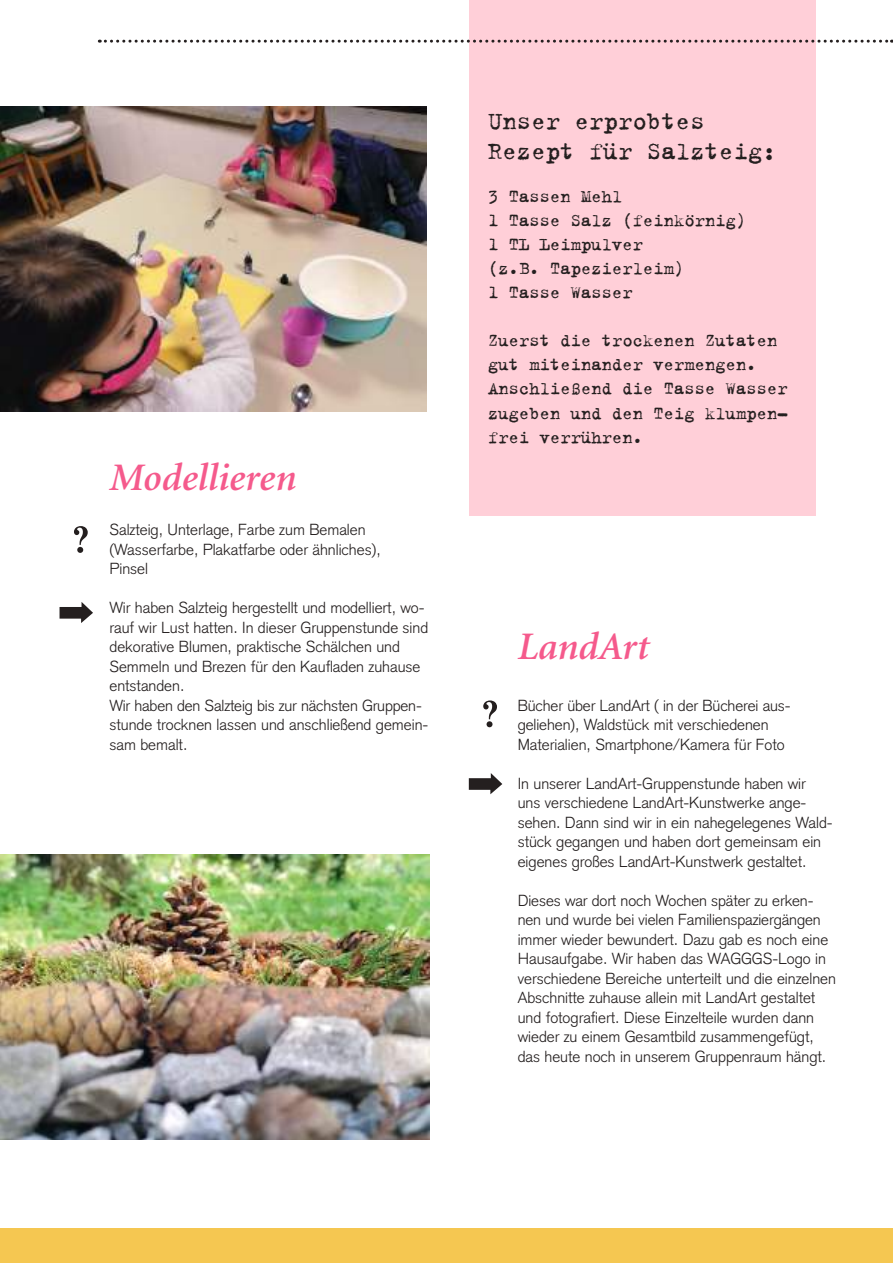
<style>
.page{position:relative;width:893px;height:1263px;background:#fff}
.page>*{position:absolute;margin:0;border:0;box-sizing:border-box;transform-origin:0 0}
.t1{font:italic 600 39px "Minion";color:#f55a8c}
.t2{font:27px/30px "Trixie";letter-spacing:-.015em;color:#241f1f}
.t3{font:19.5px/24px "Trixie";letter-spacing:-.02em;color:#241f1f}
.t4{font:300 15.75px/19.5px "Akzidenz Grotesk";color:#241f1f}
</style>
<div class="page">
<div style="left:0;top:1228px;width:893px;height:35px;background:#f5c751"></div>
<svg style="left:74px;top:526px;width:14px;height:27px"></svg>
<svg style="left:60px;top:602px;width:33px;height:21px"></svg>
<div style="left:469px;top:0;width:346px;height:516px;background:#ffcfd8"></div>
<img style="left:0;top:106px;width:426px;height:305px">
<svg style="left:99px;top:40px;width:793px;height:3px"></svg>
<svg style="left:483px;top:700px;width:14px;height:27px"></svg>
<svg style="left:469px;top:773px;width:33px;height:21px"></svg>
<img style="left:0;top:854px;width:429px;height:286px">
<h1 class="t1" style="left:109px;top:457px;width:188px">Modellieren</h1>
<p class="t4" style="left:109px;top:520px;width:273px">Salzteig, Unterlage, Farbe zum Bemalen (Wasserfarbe, Plakatfarbe oder ähnliches),<br>Pinsel</p>
<p class="t4" style="left:109px;top:598px;width:320px">Wir haben Salzteig hergestellt und modelliert, wo&shy;rauf wir Lust hatten. In dieser Gruppenstunde sind dekorative Blumen, praktische Schälchen und Semmeln und Brezen für den Kaufladen zuhause entstanden.<br>Wir haben den Salzteig bis zur nächsten Gruppen&shy;stunde trocknen lassen und anschließend gemein&shy;sam bemalt.</p>
<h2 class="t2" style="left:488px;top:105px;width:291px">Unser erprobtes<br>Rezept für Salzteig:</h2>
<p class="t3" style="left:488px;top:184px;width:260px">3 Tassen Mehl<br>1 Tasse Salz (feinkörnig)<br>1 TL Leimpulver<br>(z.B. Tapezierleim)<br>1 Tasse Wasser</p>
<p class="t3" style="left:488px;top:328px;width:302px">Zuerst die trockenen Zutaten gut miteinander vermengen.<br>Anschließend die Tasse Wasser zugeben und den Teig klumpen&shy;frei verrühren.</p>
<h1 class="t1" style="left:518px;top:627px;width:133px">LandArt</h1>
<p class="t4" style="left:518px;top:696px;width:274px">Bücher über LandArt ( in der Bücherei aus&shy;geliehen), Waldstück mit verschiedenen<br>Materialien, Smartphone/Kamera für Foto</p>
<p class="t4" style="left:518px;top:774px;width:317px">In unserer LandArt-Gruppenstunde haben wir<br>uns verschiedene LandArt-Kunstwerke ange&shy;sehen. Dann sind wir in ein nahegelegenes Wald&shy;stück gegangen und haben dort gemeinsam ein eigenes großes LandArt-Kunstwerk gestaltet.</p>
<p class="t4" style="left:518px;top:891px;width:320px">Dieses war dort noch Wochen später zu erken&shy;nen und wurde bei vielen Familienspaziergängen immer wieder bewundert. Dazu gab es noch eine Hausaufgabe. Wir haben das WAGGGS-Logo in verschiedene Bereiche unterteilt und die einzelnen Abschnitte zuhause allein mit LandArt gestaltet und fotografiert. Diese Einzelteile wurden dann wieder zu einem Gesamtbild zusammengefügt, das heute noch in unserem Gruppenraum hängt.</p>
</div>
